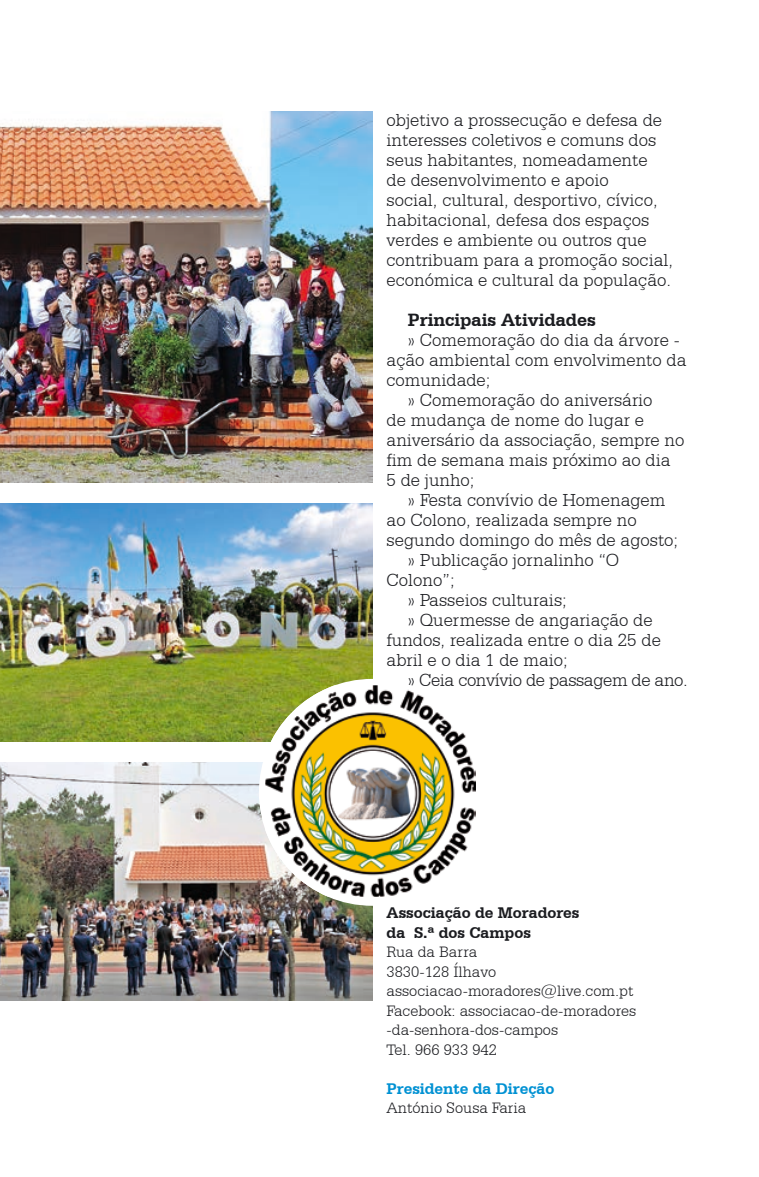
<style>
.page{position:relative;width:759px;height:1177px;background:#fff}
.page>*{position:absolute;margin:0;border:0;box-sizing:border-box;transform-origin:0 0}
.t1{font:300 18.75px/20px "Serifa BT";color:#1b1c20}
.t2{font:300 18.75px "Serifa BT";letter-spacing:-.02em;color:#1b1c20}
.t3{font:700 18.75px "Serifa BT";color:#1b1c20}
.t4{font:300 16.25px/19.5px "Serifa BT";color:#1b1c20}
.t5{font:700 16.25px/19.5px "Serifa BT";color:#1b1c20}
.t6{font:700 16.25px "Serifa BT";color:#0091d3}
</style>
<div class="page">
<img style="left:0;top:111px;width:372px;height:371px">
<img style="left:0;top:762px;width:372px;height:238px">
<img style="left:0;top:503px;width:372px;height:238px">
<div style="left:259px;top:679px;width:226px;height:226px;background:#fff;border-radius:50%"></div>
<img style="left:265px;top:685px;width:211px;height:211px">
<p class="t1" style="left:386px;top:109px;width:288px">objetivo a prossecução e defesa de interesses coletivos e comuns dos seus habitantes, nomeadamente<br>de desenvolvimento e apoio<br>social, cultural, desportivo, cívico, habitacional, defesa dos espaços verdes e ambiente ou outros que contribuam para a promoção social, económica e cultural da população.</p>
<p class="t3" style="left:407px;top:308px;width:189px">Principais Atividades</p>
<p class="t1" style="left:407px;top:329px;width:273px">» Comemoração do dia da árvore -</p>
<p class="t1" style="left:386px;top:349px;width:301px">ação ambiental com envolvimento da</p>
<p class="t1" style="left:386px;top:369px;width:105px">comunidade;</p>
<p class="t1" style="left:407px;top:389px;width:246px">» Comemoração do aniversário</p>
<p class="t1" style="left:386px;top:409px;width:259px">de mudança de nome do lugar e</p>
<p class="t1" style="left:386px;top:429px;width:299px">aniversário da associação, sempre no</p>
<p class="t1" style="left:386px;top:449px;width:285px">fim de semana mais próximo ao dia</p>
<p class="t1" style="left:386px;top:469px;width:89px">5 de junho;</p>
<p class="t1" style="left:407px;top:489px;width:259px">» Festa convívio de Homenagem</p>
<p class="t1" style="left:386px;top:509px;width:251px">ao Colono, realizada sempre no</p>
<p class="t1" style="left:386px;top:529px;width:293px">segundo domingo do mês de agosto;</p>
<p class="t1" style="left:407px;top:549px;width:213px">» Publicação jornalinho “O</p>
<p class="t1" style="left:386px;top:569px;width:70px">Colono”;</p>
<p class="t1" style="left:407px;top:589px;width:160px">» Passeios culturais;</p>
<p class="t1" style="left:407px;top:610px;width:246px">» Quermesse de angariação de</p>
<p class="t1" style="left:386px;top:630px;width:276px">fundos, realizada entre o dia 25 de</p>
<p class="t1" style="left:386px;top:650px;width:183px">abril e o dia 1 de maio;</p>
<p class="t2" style="left:407px;top:669px;width:281px">» Ceia convívio de passagem de ano.</p>
<p class="t5" style="left:386px;top:902px;width:194px">Associação de Moradores da S.ª dos Campos</p>
<p class="t4" style="left:386px;top:941px;width:251px">Rua da Barra<br>3830-128 Ílhavo associacao-moradores@live.com.pt<br>Facebook: associacao-de-moradores -da-senhora-dos-campos<br>Tel. 966 933 942</p>
<p class="t6" style="left:386px;top:1078px;width:169px">Presidente da Direção</p>
<p class="t4" style="left:386px;top:1097px;width:141px">António Sousa Faria</p>
</div>
